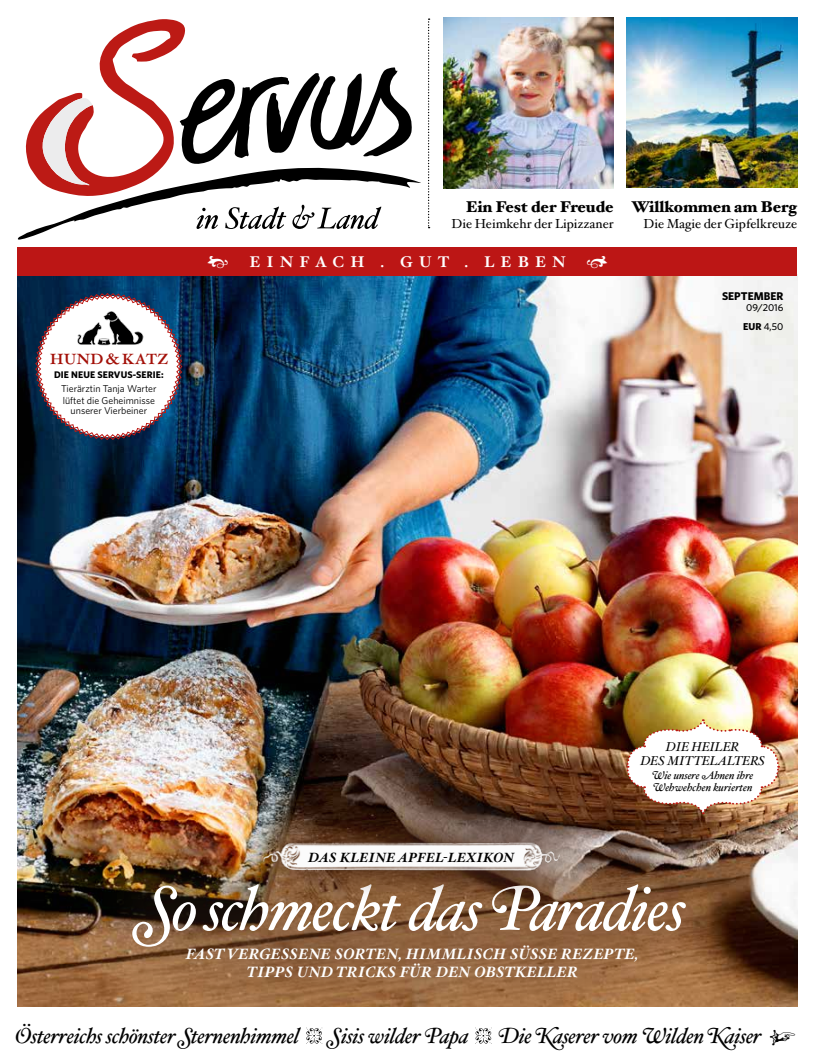
<style>
.page{position:relative;width:815px;height:1063px;background:#fff}
.page>*{position:absolute;margin:0;border:0;box-sizing:border-box;transform-origin:0 0}
.t1{font:italic 62.5px "Hoefler Txt";letter-spacing:-.03em;color:#fff}
.t2{font:22.5px "Hoefler Txt";letter-spacing:-.02em;color:#a31008}
.t3{font:italic 21.75px "Hoefler Txt";letter-spacing:-.025em;color:#000}
.t4{font:900 15.62px "Hoefler Txt";color:#000}
.t5{font:700 15.5px "Hoefler Txt";letter-spacing:.4em;color:#fff}
.t6{font:15.5px "Hoefler Txt Fleurons";color:#fff}
.t7{font:italic 700 15px/18.8px "Hoefler Txt";letter-spacing:.01em;color:#fff;text-align:center}
.t8{font:italic 700 13.38px "Hoefler Txt";letter-spacing:.015em;color:#000}
.t9{font:13.12px "Hoefler Txt";color:#000}
.t10{font:italic 12.75px/14.1px "Hoefler Txt";letter-spacing:-.01em;color:#000;text-align:center}
.t11{font:italic 11.25px/11.9px "Hoefler Txt";letter-spacing:-.005em;color:#000}
.t12{font:700 11.25px "Whitney";color:#000}
.t13{font:500 10px/18.8px "Whitney";color:#000;text-align:center}
.t14{font:9.88px/11px "Whitney";color:#000;text-align:center}
.t15{font:700 9.62px "Whitney";letter-spacing:.01em;color:#000}
.s1{font-weight:700}
.s2{font-family:"Hoefler Txt Fleurons";font-style:normal;font-size:15.5px}
</style>
<div class="page">
<img style="left:18px;top:275px;width:779px;height:732px">
<img style="left:626px;top:719px;width:154px;height:95px">
<svg style="left:35px;top:293px;width:147px;height:147px"></svg>
<img style="left:443px;top:18px;width:171px;height:170px">
<img style="left:627px;top:18px;width:170px;height:170px">
<img style="left:78px;top:310px;width:65px;height:36px">
<div style="left:63px;top:778px;width:691px;height:279px;background:#4a392b;opacity:.2"></div>
<div style="left:83px;top:835px;width:651px;height:195px;background:#4d2b1c;opacity:.5"></div>
<img style="left:241px;top:814px;width:342px;height:86px">
<img style="left:262px;top:842px;width:300px;height:31px">
<div style="left:0;top:1008px;width:815px;height:54px;background:#fff"></div>
<svg style="left:306px;top:1028px;width:16px;height:16px"></svg>
<svg style="left:475px;top:1028px;width:16px;height:16px"></svg>
<div style="left:18px;top:247px;width:779px;height:28px;background:#bc1615"></div>
<svg style="left:17px;top:19px;width:413px;height:221px"></svg>
<p class="t2" style="left:50px;top:339px;width:120px">hund &amp; katz</p>
<p class="t15" style="left:54px;top:369px;width:111px">DIE NEUE SERVUS-SERIE:</p>
<p class="t14" style="left:61px;top:383px;width:97px">Tierärztin Tanja Warter lüftet die Geheimnisse unserer Vierbeiner</p>
<p class="t4" style="left:466px;top:195px;width:149px">Ein Fest der Freude</p>
<p class="t9" style="left:452px;top:214px;width:164px">Die Heimkehr der Lipizzaner</p>
<p class="t5" style="left:249px;top:250px;width:318px">EINFACH . GUT . LEBEN</p>
<p class="t6" style="left:586px;top:255px;width:23px">2</p>
<p class="t4" style="left:631px;top:195px;width:167px">Willkommen am Berg</p>
<p class="t9" style="left:643px;top:214px;width:155px">Die Magie der Gipfelkreuze</p>
<p class="t12" style="left:722px;top:288px;width:63px">SEPTEMBER</p>
<p class="t13" style="left:743px;top:298px;width:42px">09/2016<br><span class="s1">EUR</span> 4,50</p>
<p class="t8" style="left:309px;top:849px;width:207px">DAS KLEINE APFEL-LEXIKON</p>
<p class="t10" style="left:640px;top:740px;width:126px">DIE HEILER<br>DES MITTELALTERS</p>
<p class="t11" style="left:652px;top:770px;width:103px">Wie unsere Ahnen ihre<br>Wehwehchen kurierten</p>
<h1 class="t1" style="left:138px;top:872px;width:549px">So schmeckt das Paradies</h1>
<p class="t7" style="left:186px;top:944px;width:454px">FAST VERGESSENE SORTEN, HIMMLISCH SÜSSE REZEPTE,<br>TIPPS UND TRICKS FÜR DEN OBSTKELLER</p>
<p class="t3" style="left:15px;top:1022px;width:286px">Österreichs schönster Sternenhimmel</p>
<p class="t3" style="left:329px;top:1022px;width:142px">Sisis wilder Papa</p>
<p class="t3" style="left:498px;top:1022px;width:299px">Die Kaserer vom Wilden Kaiser <span class="s2">&gt;</span></p>
</div>
